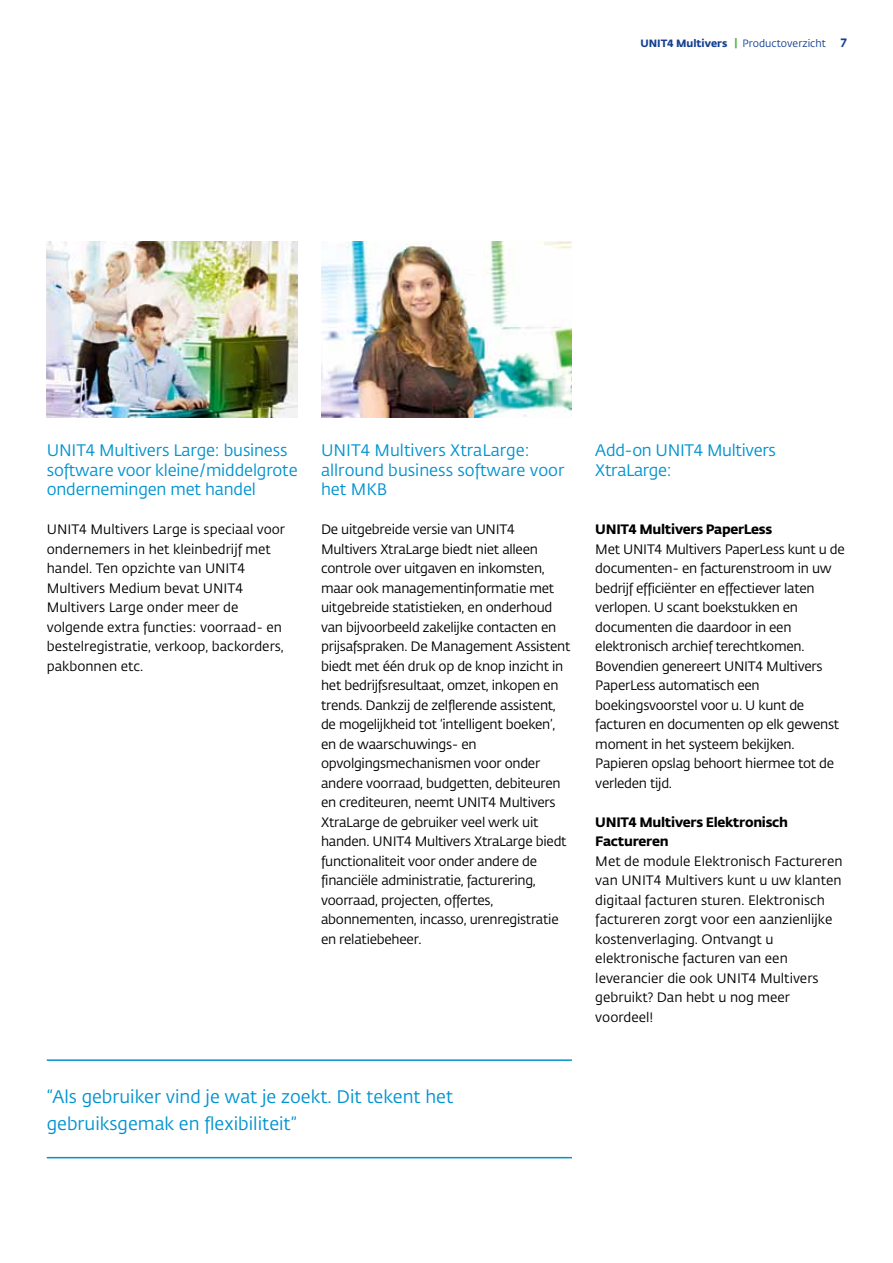
<style>
.page{position:relative;width:893px;height:1263px;background:#fff}
.page>*{position:absolute;margin:0;border:0;box-sizing:border-box;transform-origin:0 0}
.t1{font:18px/27px "Unit 4 Sans";color:#0093d0}
.t2{font:16.5px/19.5px "Unit 4 Sans";letter-spacing:-.01em;color:#0093d0}
.t3{font:13.5px/19.5px "Unit 4 Sans";letter-spacing:-.02em;color:#000}
.t4{font:13.5px/19.5px "Unit 4 Sans";color:#000}
.t5{font:700 13.5px/19.5px "Unit 4 Sans";letter-spacing:-.02em;color:#000}
.t6{font:10.5px "Unit 4 Sans";color:#143f90}
.s1{font-weight:700}
.s2{font-weight:700;color:#55b147}
.s3{font-weight:700;font-size:12px}
</style>
<div class="page">
<img style="left:321px;top:242px;width:250px;height:175px">
<img style="left:47px;top:242px;width:251px;height:175px">
<hr style="left:47px;top:1059px;width:525px;height:2px;background:#0093d0">
<hr style="left:47px;top:1157px;width:525px;height:1px;background:#0093d0">
<p class="t6" style="left:640px;top:36px;width:207px"><span class="s1">UNIT4 Multivers</span> <span class="s2">|</span> Productoverzicht <span class="s3">7</span></p>
<p class="t2" style="left:47px;top:440px;width:252px">UNIT4 Multivers Large: business software voor kleine/middelgrote ondernemingen met handel</p>
<p class="t4" style="left:47px;top:519px;width:240px">UNIT4 Multivers Large is speciaal voor ondernemers in het kleinbedrijf met handel. Ten opzichte van UNIT4<br>Multivers Medium bevat UNIT4<br>Multivers Large onder meer de volgende extra functies: voorraad- en bestelregistratie, verkoop, backorders, pakbonnen etc.</p>
<p class="t2" style="left:321px;top:440px;width:245px">UNIT4 Multivers XtraLarge: allround business software voor het MKB</p>
<p class="t3" style="left:321px;top:519px;width:251px">De uitgebreide versie van UNIT4<br>Multivers XtraLarge biedt niet alleen controle over uitgaven en inkomsten, maar ook managementinformatie met uitgebreide statistieken, en onderhoud van bijvoorbeeld zakelijke contacten en prijsafspraken. De Management Assistent biedt met één druk op de knop inzicht in het bedrijfsresultaat, omzet, inkopen en trends. Dankzij de zelflerende assistent, de mogelijkheid tot ‘intelligent boeken’, en de waarschuwings- en opvolgingsmechanismen voor onder andere voorraad, budgetten, debiteuren en crediteuren, neemt UNIT4 Multivers XtraLarge de gebruiker veel werk uit handen. UNIT4 Multivers XtraLarge biedt functionaliteit voor onder andere de financiële administratie, facturering, voorraad, projecten, offertes, abonnementen, incasso, urenregistratie en relatiebeheer.</p>
<p class="t2" style="left:595px;top:440px;width:182px">Add-on UNIT4 Multivers<br>XtraLarge:</p>
<p class="t5" style="left:595px;top:519px;width:178px">UNIT4 Multivers PaperLess</p>
<p class="t3" style="left:595px;top:539px;width:251px">Met UNIT4 Multivers PaperLess kunt u de documenten- en facturenstroom in uw bedrijf efficiënter en effectiever laten verlopen. U scant boekstukken en documenten die daardoor in een elektronisch archief terechtkomen.<br>Bovendien genereert UNIT4 Multivers PaperLess automatisch een boekingsvoorstel voor u. U kunt de facturen en documenten op elk gewenst moment in het systeem bekijken.<br>Papieren opslag behoort hiermee tot de verleden tijd.</p>
<p class="t5" style="left:595px;top:811px;width:194px">UNIT4 Multivers Elektronisch<br>Factureren</p>
<p class="t4" style="left:595px;top:851px;width:249px">Met de module Elektronisch Factureren van UNIT4 Multivers kunt u uw klanten digitaal facturen sturen. Elektronisch factureren zorgt voor een aanzienlijke kostenverlaging. Ontvangt u elektronische facturen van een leverancier die ook UNIT4 Multivers gebruikt? Dan hebt u nog meer voordeel!</p>
<h1 class="t1" style="left:47px;top:1083px;width:408px">“Als gebruiker vind je wat je zoekt. Dit tekent het gebruiksgemak en flexibiliteit”</h1>
</div>
